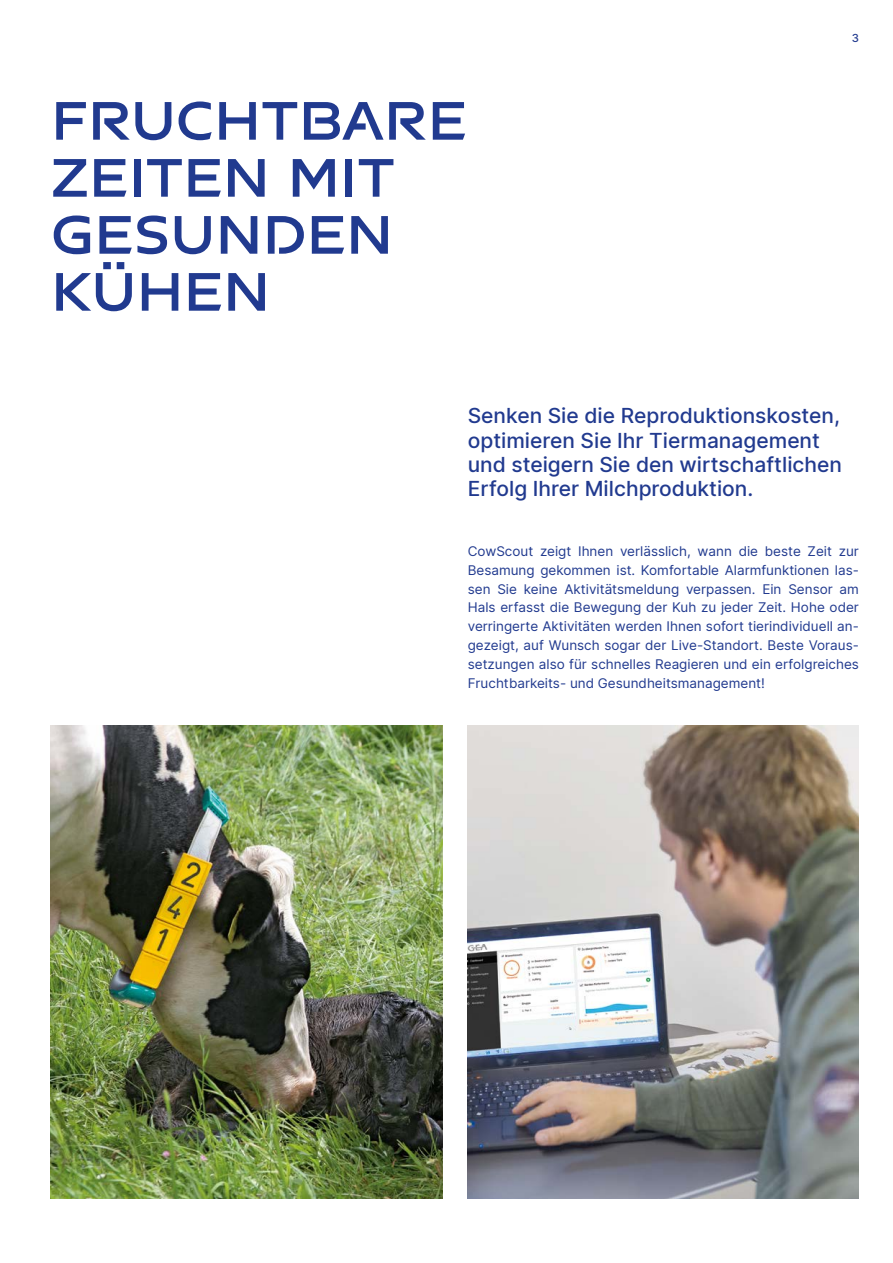
<style>
.page{position:relative;width:893px;height:1263px;background:#fff}
.page>*{position:absolute;margin:0;border:0;box-sizing:border-box;transform-origin:0 0}
.t1{font:700 57px/57px "GEA Sans";color:#213a8f}
.t2{font:500 21px/24.2px "Inter";color:#213a8f}
.t3{font:13.5px/18.9px "Inter";color:#213a8f;text-align:justify}
.t4{font:500 11.25px "Inter";color:#213a8f}
</style>
<div class="page">
<img style="left:51px;top:726px;width:391px;height:472px">
<img style="left:468px;top:726px;width:391px;height:472px">
<h1 class="t1" style="left:51px;top:90px;width:417px">FRUCHTBARE<br>ZEITEN MIT<br>GESUNDEN<br>KÜHEN</h1>
<p class="t4" style="left:852px;top:30px;width:9px">3</p>
<h2 class="t2" style="left:468px;top:403px;width:376px">Senken Sie die Reproduktionskosten, optimieren Sie Ihr Tiermanagement und steigern Sie den wirtschaftlichen Erfolg Ihrer Milchproduktion.</h2>
<p class="t3" style="left:468px;top:541px;width:393px">CowScout zeigt Ihnen verlässlich, wann die beste Zeit zur Besamung gekommen ist. Komfortable Alarmfunktionen las&shy;sen Sie keine Aktivitätsmeldung verpassen. Ein Sensor am Hals erfasst die Bewegung der Kuh zu jeder Zeit. Hohe oder verringerte Aktivitäten werden Ihnen sofort tierindividuell an&shy;gezeigt, auf Wunsch sogar der Live-Standort. Beste Voraus&shy;setzungen also für schnelles Reagieren und ein erfolgreiches Fruchtbarkeits- und Gesundheitsmanagement!</p>
</div>
